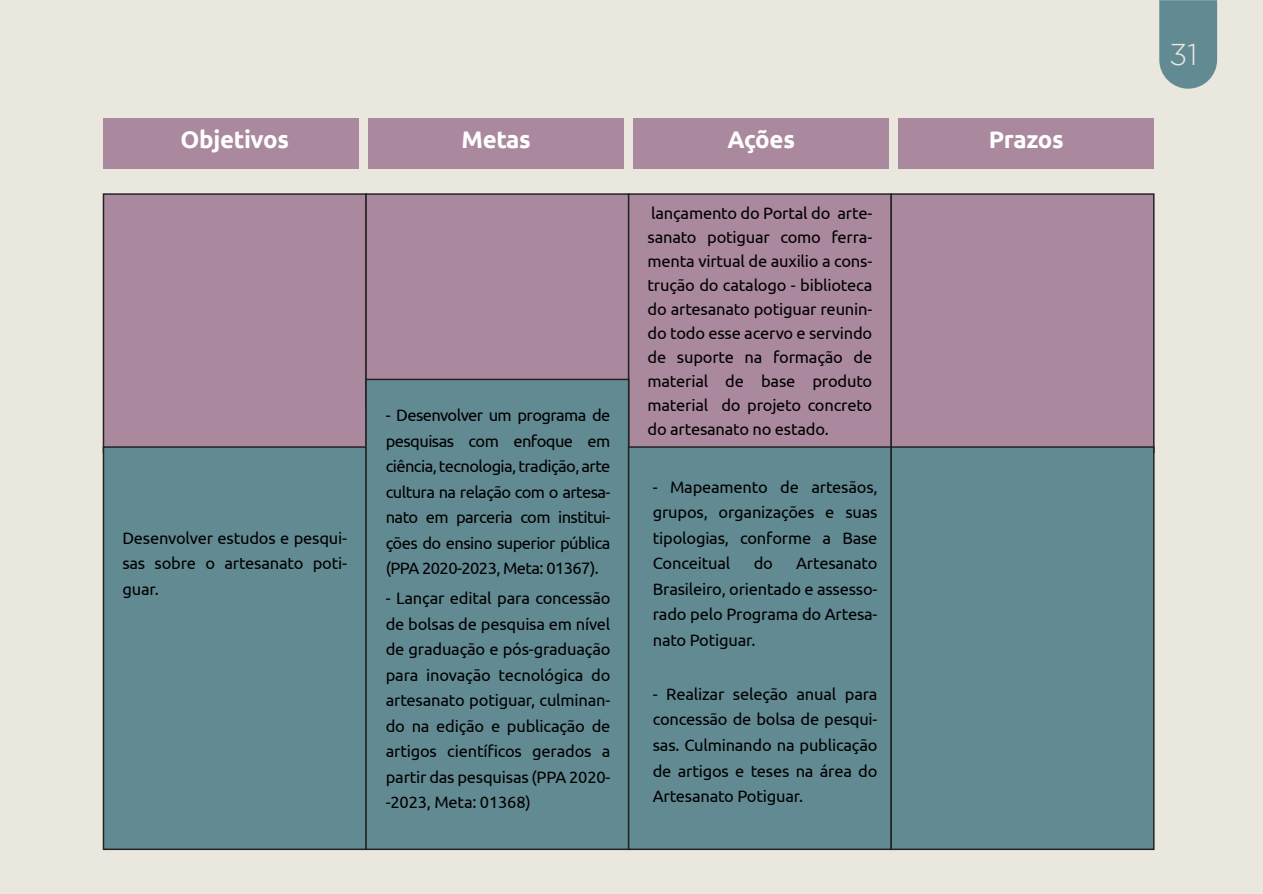
<style>
.page{position:relative;width:1263px;height:894px;background:#fff}
.page>*{position:absolute;margin:0;border:0;box-sizing:border-box;transform-origin:0 0}
.t1{font:300 30px "Gotham";color:#eae8de}
.t2{font:700 24px "Ubuntu";letter-spacing:-.01em;color:#fff}
.t3{font:16.5px/25.5px "Ubuntu";letter-spacing:-.015em;color:#000;text-align:justify}
</style>
<div class="page">
<div style="left:0;top:0;width:1263px;height:893px;background:#eae8de"></div>
<div style="left:103px;top:193px;width:264px;height:259px;background:#aa889d;border:2px solid #232323"></div>
<div style="left:365px;top:193px;width:264px;height:211px;background:#aa889d;border:2px solid #232323"></div>
<div style="left:628px;top:193px;width:264px;height:259px;background:#aa889d;border:2px solid #232323"></div>
<div style="left:890px;top:193px;width:264px;height:259px;background:#aa889d;border:2px solid #232323"></div>
<div style="left:103px;top:446px;width:264px;height:403px;background:#628a92;border:2px solid #232323"></div>
<div style="left:365px;top:378px;width:264px;height:471px;background:#628a92;border:2px solid #232323"></div>
<div style="left:628px;top:446px;width:264px;height:403px;background:#628a92;border:2px solid #232323"></div>
<div style="left:890px;top:446px;width:264px;height:403px;background:#628a92;border:2px solid #232323"></div>
<div style="left:103px;top:118px;width:256px;height:50px;background:#aa889d"></div>
<div style="left:368px;top:118px;width:256px;height:50px;background:#aa889d"></div>
<div style="left:633px;top:118px;width:256px;height:50px;background:#aa889d"></div>
<div style="left:898px;top:118px;width:256px;height:50px;background:#aa889d"></div>
<svg style="left:1159px;top:0;width:58px;height:89px;background:#6c9198"></svg>
<h2 class="t2" style="left:181px;top:125px;width:110px">Objetivos</h2>
<h2 class="t2" style="left:461px;top:125px;width:71px">Metas</h2>
<h2 class="t2" style="left:727px;top:125px;width:69px">Ações</h2>
<h2 class="t2" style="left:989px;top:125px;width:77px">Prazos</h2>
<p class="t3" style="left:122px;top:524px;width:226px">Desenvolver estudos e pesqui&shy;sas sobre o artesanato poti&shy;guar.</p>
<p class="t3" style="left:386px;top:402px;width:226px">- Desenvolver um programa de pesquisas com enfoque em ciência, tecnologia, tradição, arte cultura na relação com o artesa&shy;nato em parceria com institui&shy;ções do ensino superior pública (PPA 2020-2023, Meta: 01367).</p>
<p class="t3" style="left:386px;top:585px;width:226px">- Lançar edital para concessão de bolsas de pesquisa em nível de graduação e pós-graduação para inovação tecnológica do artesanato potiguar, culminan&shy;do na edição e publicação de artigos científicos gerados a partir das pesquisas (PPA 2020- -2023, Meta: 01368)</p>
<p class="t3" style="left:647px;top:201px;width:226px;line-height:24px">lançamento do Portal do arte&shy;sanato potiguar como ferra&shy;menta virtual de auxilio a cons&shy;trução do catalogo - biblioteca do artesanato potiguar reunin&shy;do todo esse acervo e servindo de suporte na formação de material de base produto material do projeto concreto do artesanato no estado.</p>
<p class="t3" style="left:653px;top:473px;width:226px">- Mapeamento de artesãos, grupos, organizações e suas tipologias, conforme a Base Conceitual</p>
<p class="t3" style="left:754px;top:550px;width:21px">do</p>
<p class="t3" style="left:653px;top:550px;width:226px;text-indent:143px">Artesanato Brasileiro, orientado e assesso&shy;rado pelo Programa do Artesa&shy;nato Potiguar.</p>
<p class="t3" style="left:653px;top:680px;width:226px">- Realizar seleção anual para concessão de bolsa de pesqui&shy;sas. Culminando na publicação de artigos e teses na área do Artesanato Potiguar.</p>
<h1 class="t1" style="left:1169px;top:38px;width:30px">31</h1>
</div>
